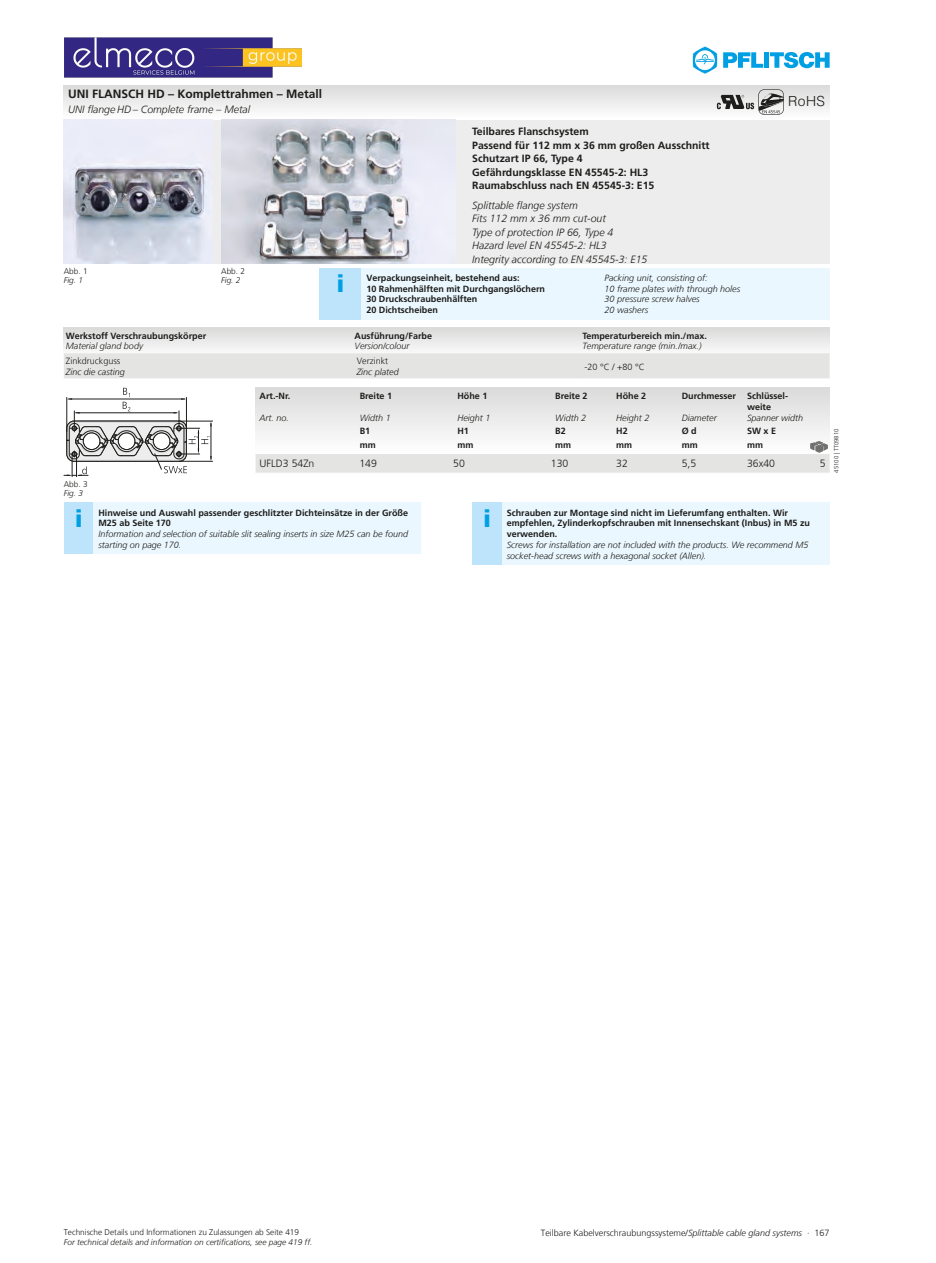
<style>
.page{position:relative;width:936px;height:1263px;background:#fff}
.page>*{position:absolute;margin:0;border:0;box-sizing:border-box;transform-origin:0 0}
.t1{font:900 24px "Frutiger LT Com";color:#009fe3}
.t2{font:300 13.95px "Helvetica";color:#1d1d1b}
.t3{font:700 12px "Frutiger LT Com";color:#1d1d1b}
.t4{font:italic 300 10.5px/13.5px "Frutiger LT Com";color:#1d1d1b}
.t5{font:700 10.5px/13.5px "Frutiger LT Com";color:#1d1d1b}
.t6{font:300 10.5px "Frutiger LT Com";color:#1d1d1b}
.t7{font:700 9px/10.8px "Frutiger LT Com";color:#1d1d1b}
.t8{font:italic 300 9px/10.8px "Frutiger LT Com";color:#1d1d1b}
.t9{font:300 9px "Frutiger LT Com";color:#1d1d1b}
.t10{font:italic 300 8.25px "Frutiger LT Com";color:#1d1d1b}
.t11{font:300 8.25px "Frutiger LT Com";color:#1d1d1b}
.t12{font:300 6px "Frutiger LT Com";color:#1d1d1b}
.s1{font-style:italic}
</style>
<div class="page">
<svg style="left:723px;top:52px;width:40px;height:16px"></svg>
<div style="left:764px;top:52px;width:5px;height:16px;background:#009fe3"></div>
<svg style="left:770px;top:52px;width:59px;height:16px"></svg>
<svg style="left:692px;top:47px;width:25px;height:26px"></svg>
<svg style="left:255px;top:388px;width:574px;height:54px"></svg>
<svg style="left:255px;top:442px;width:574px;height:31px"></svg>
<svg style="left:64px;top:328px;width:765px;height:21px"></svg>
<div style="left:64px;top:85px;width:765px;height:179px;background:#ededed"></div>
<div style="left:64px;top:85px;width:765px;height:34px;background:linear-gradient(to bottom,#dadada,#fdfdfd)"></div>
<img style="left:64px;top:119px;width:149px;height:145px">
<svg style="left:64px;top:388px;width:148px;height:89px"></svg>
<img style="left:221px;top:119px;width:234px;height:145px">
<div style="left:319px;top:268px;width:42px;height:51px;background:#bde4fa"></div>
<div style="left:361px;top:268px;width:468px;height:51px;background:#ebf7fe"></div>
<div style="left:472px;top:503px;width:30px;height:62px;background:#bde4fa"></div>
<div style="left:502px;top:503px;width:327px;height:62px;background:#ebf7fe"></div>
<div style="left:64px;top:503px;width:30px;height:51px;background:#bde4fa"></div>
<div style="left:94px;top:503px;width:327px;height:51px;background:#ebf7fe"></div>
<div style="left:64px;top:353px;width:765px;height:25px;background:#e4e4e3"></div>
<svg style="left:716px;top:89px;width:67px;height:26px"></svg>
<img style="left:64px;top:37px;width:238px;height:41px">
<h3 class="t3" style="left:68px;top:87px;width:256px">UNI FLANSCH HD – Komplettrahmen – Metall</h3>
<p class="t4" style="left:68px;top:103px;width:183px">UNI flange HD – Complete frame – Metal</p>
<p class="t5" style="left:472px;top:125px;width:239px">Teilbares Flanschsystem<br>Passend für 112 mm x 36 mm großen Ausschnitt<br>Schutzart IP 66, Type 4<br>Gefährdungsklasse EN 45545-2: HL3<br>Raumabschluss nach EN 45545-3: E15</p>
<p class="t4" style="left:472px;top:199px;width:177px">Splittable flange system<br>Fits 112 mm x 36 mm cut-out<br>Type of protection IP 66, Type 4<br>Hazard level EN 45545-2: HL3<br>Integrity according to EN 45545-3: E15</p>
<p class="t11" style="left:64px;top:266px;width:25px">Abb. 1</p>
<p class="t10" style="left:64px;top:275px;width:21px">Fig. 1</p>
<p class="t11" style="left:221px;top:266px;width:25px">Abb. 2</p>
<p class="t10" style="left:221px;top:275px;width:21px">Fig. 2</p>
<h1 class="t1" style="left:336px;top:269px;width:10px">i</h1>
<p class="t7" style="left:366px;top:272px;width:180px">Verpackungseinheit, bestehend aus:<br>10 Rahmenhälften mit Durchgangslöchern<br>30 Druckschraubenhälften<br>20 Dichtscheiben</p>
<p class="t8" style="left:604px;top:272px;width:137px">Packing unit, consisting of:<br>10 frame plates with through holes<br>30 pressure screw halves<br>20 washers</p>
<p class="t7" style="left:66px;top:330px;width:142px">Werkstoff Verschraubungskörper</p>
<p class="t8" style="left:66px;top:341px;width:79px">Material gland body</p>
<p class="t7" style="left:354px;top:330px;width:79px">Ausführung/Farbe</p>
<p class="t8" style="left:354px;top:341px;width:57px">Version/colour</p>
<p class="t7" style="left:582px;top:330px;width:126px">Temperaturbereich min./max.</p>
<p class="t8" style="left:582px;top:341px;width:121px">Temperature range (min./max.)</p>
<p class="t9" style="left:66px;top:356px;width:56px">Zinkdruckguss</p>
<p class="t8" style="left:66px;top:366px;width:61px">Zinc die casting</p>
<p class="t9" style="left:357px;top:356px;width:33px">Verzinkt</p>
<p class="t8" style="left:357px;top:366px;width:44px">Zinc plated</p>
<p class="t9" style="left:584px;top:361px;width:62px">-20 °C / +80 °C</p>
<h2 class="t2" style="left:788px;top:89px;width:38px">RoHS</h2>
<p class="t11" style="left:64px;top:480px;width:25px">Abb. 3</p>
<p class="t10" style="left:64px;top:488px;width:21px">Fig. 3</p>
<p class="t7" style="left:259px;top:390px;width:32px">Art.-Nr.</p>
<p class="t7" style="left:359px;top:390px;width:34px">Breite 1</p>
<p class="t7" style="left:457px;top:390px;width:32px">Höhe 1</p>
<p class="t7" style="left:555px;top:390px;width:34px">Breite 2</p>
<p class="t7" style="left:616px;top:390px;width:32px">Höhe 2</p>
<p class="t7" style="left:747px;top:390px;width:42px;text-indent:-65px">Durchmesser Schlüssel&shy;weite</p>
<p class="t8" style="left:259px;top:412px;width:31px">Art. no.</p>
<p class="t8" style="left:359px;top:412px;width:33px">Width 1</p>
<p class="t8" style="left:457px;top:412px;width:35px">Height 1</p>
<p class="t8" style="left:555px;top:412px;width:33px">Width 2</p>
<p class="t8" style="left:616px;top:412px;width:35px">Height 2</p>
<p class="t8" style="left:681px;top:412px;width:36px">Diameter</p>
<p class="t8" style="left:747px;top:412px;width:58px">Spanner width</p>
<p class="t7" style="left:359px;top:425px;width:12px">B1</p>
<p class="t7" style="left:457px;top:425px;width:13px">H1</p>
<p class="t7" style="left:555px;top:425px;width:12px">B2</p>
<p class="t7" style="left:616px;top:425px;width:13px">H2</p>
<p class="t7" style="left:681px;top:425px;width:17px">Ø d</p>
<p class="t7" style="left:747px;top:425px;width:31px">SW x E</p>
<p class="t7" style="left:359px;top:439px;width:18px">mm</p>
<p class="t7" style="left:457px;top:439px;width:18px">mm</p>
<p class="t7" style="left:555px;top:439px;width:18px">mm</p>
<p class="t7" style="left:616px;top:439px;width:18px">mm</p>
<p class="t7" style="left:681px;top:439px;width:18px">mm</p>
<p class="t7" style="left:747px;top:439px;width:18px">mm</p>
<p class="t6" style="left:259px;top:458px;width:56px">UFLD3 54Zn</p>
<p class="t6" style="left:359px;top:458px;width:19px">149</p>
<p class="t6" style="left:453px;top:458px;width:13px">50</p>
<p class="t6" style="left:551px;top:458px;width:19px">130</p>
<p class="t6" style="left:616px;top:458px;width:13px">32</p>
<p class="t6" style="left:681px;top:458px;width:16px">5,5</p>
<p class="t6" style="left:747px;top:458px;width:30px">36x40</p>
<p class="t6" style="left:819px;top:458px;width:7px">5</p>
<h1 class="t1" style="left:75px;top:504px;width:10px">i</h1>
<p class="t7" style="left:98px;top:507px;width:311px">Hinweise und Auswahl passender geschlitzter Dichteinsätze in der Größe<br>M25 ab Seite 170</p>
<p class="t8" style="left:98px;top:529px;width:311px">Information and selection of suitable slit sealing inserts in size M25 can be found starting on page 170.</p>
<h1 class="t1" style="left:483px;top:504px;width:10px">i</h1>
<p class="t7" style="left:506px;top:507px;width:305px">Schrauben zur Montage sind nicht im Lieferumfang enthalten. Wir empfehlen, Zylinderkopfschrauben mit Innensechskant (Inbus) in M5 zu verwenden.</p>
<p class="t8" style="left:506px;top:539px;width:303px">Screws for installation are not included with the products. We recommend M5 socket-head screws with a hexagonal socket (Allen).</p>
<p class="t12" style="left:832px;top:473px;width:46px;rotate:-90deg">45100 | TT09810</p>
<p class="t11" style="left:64px;top:1227px;width:237px">Technische Details und Informationen zu Zulassungen ab Seite 419</p>
<p class="t9" style="left:541px;top:1227px;width:290px">Teilbare Kabelverschraubungssysteme/<span class="s1">Splittable cable gland systems</span> ∙ 167</p>
<p class="t10" style="left:64px;top:1237px;width:250px">For technical details and information on certifications, see page 419 ff.</p>
</div>
